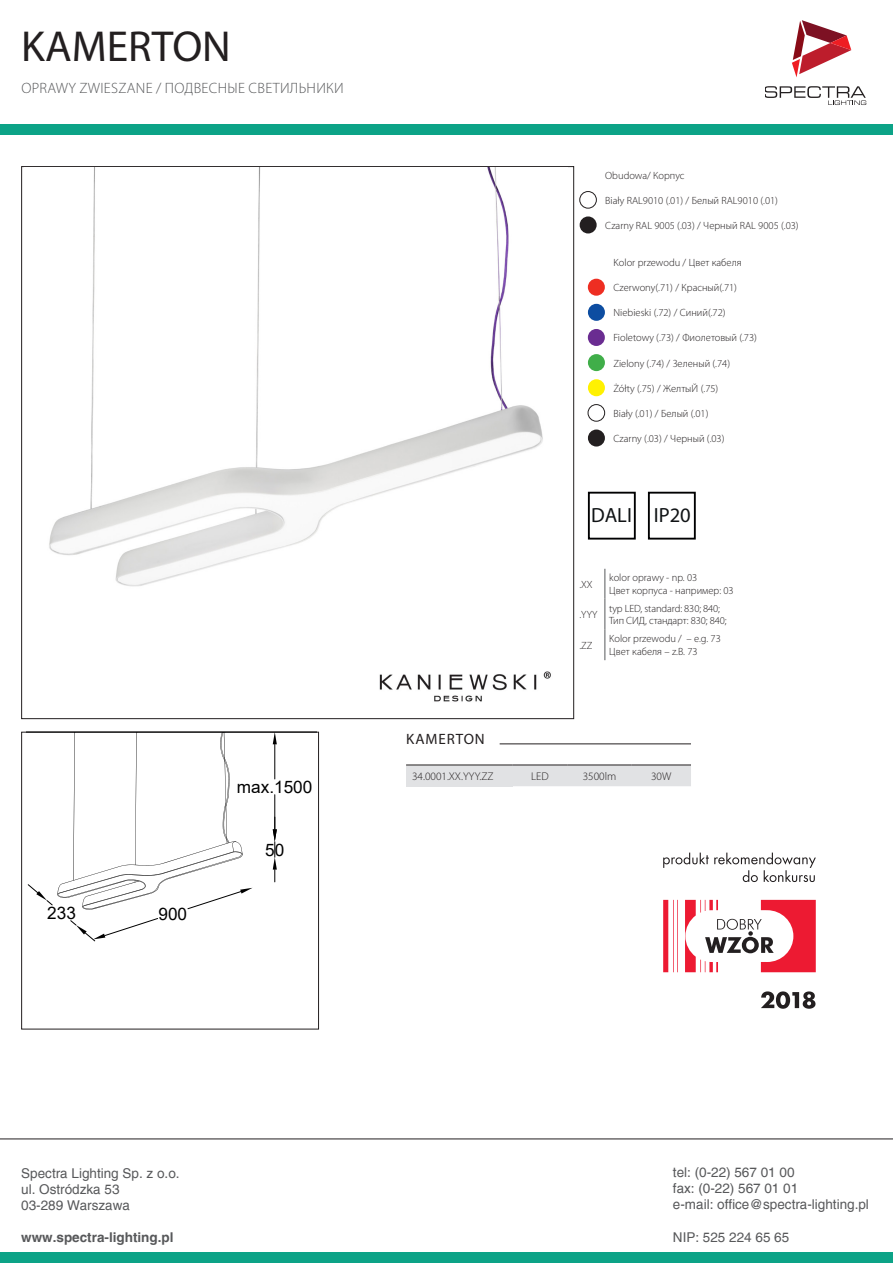
<style>
.page{position:relative;width:893px;height:1263px;background:#fff}
.page>*{position:absolute;margin:0;border:0;box-sizing:border-box;transform-origin:0 0}
.t1{font:43.5px "Myriad Pro";color:#231f20}
.t2{font:20.55px "Myriad Pro";color:#101315}
.t3{font:17.25px "Arial";color:#000}
.t4{font:300 15px "Myriad Pro";letter-spacing:.02em;color:#57585a}
.t5{font:15px "Myriad Pro";letter-spacing:.06em;color:#231f20}
.t6{font:13.5px/16.2px "Helvetica";color:#57585a}
.t7{font:700 13.5px "Helvetica";color:#57585a}
.t8{font:300 11.25px "Myriad Pro";color:#231f20}
.t9{font:300 10.5px/12.6px "Myriad Pro";color:#231f20}
</style>
<div class="page">
<svg style="left:0;top:1138px;width:893px;height:2px;background:#908e8f"></svg>
<svg style="left:792px;top:20px;width:59px;height:57px"></svg>
<svg style="left:765px;top:86px;width:101px;height:19px"></svg>
<div style="left:21px;top:732px;width:298px;height:297px;border:1px solid #231f20"></div>
<div style="left:0;top:125px;width:893px;height:10px;background:#0ca387"></div>
<div style="left:0;top:1252px;width:893px;height:11px;background:#0ca387"></div>
<svg style="left:605px;top:569px;width:1px;height:29px"></svg>
<hr style="left:605px;top:598px;width:1px;height:31px;background:#57585a">
<hr style="left:605px;top:629px;width:1px;height:31px;background:#57585a">
<div style="left:406px;top:765px;width:106px;height:21px;background:#e1e2e4"></div>
<div style="left:512px;top:766px;width:179px;height:20px;background:#e1e2e4"></div>
<hr style="left:406px;top:765px;width:106px;height:1px;background:#231f20">
<hr style="left:512px;top:765px;width:56px;height:1px;background:#231f20">
<hr style="left:568px;top:765px;width:63px;height:1px;background:#231f20">
<hr style="left:631px;top:765px;width:60px;height:1px;background:#231f20">
<hr style="left:500px;top:744px;width:191px;height:1px;background:#231f20">
<div style="left:580px;top:191px;width:17px;height:17px;border:1px solid #231f20;border-radius:50%"></div>
<div style="left:588px;top:404px;width:17px;height:17px;border:1px solid #231f20;border-radius:50%"></div>
<div style="left:588px;top:279px;width:17px;height:17px;background:#ee2e22;border-radius:50%"></div>
<div style="left:580px;top:216px;width:17px;height:17px;background:#231f20;border-radius:50%"></div>
<div style="left:588px;top:429px;width:17px;height:17px;background:#231f20;border-radius:50%"></div>
<div style="left:588px;top:304px;width:17px;height:17px;background:#0d4da1;border-radius:50%"></div>
<div style="left:588px;top:329px;width:17px;height:17px;background:#6a2c91;border-radius:50%"></div>
<div style="left:588px;top:354px;width:17px;height:17px;background:#40ae49;border-radius:50%"></div>
<div style="left:588px;top:379px;width:17px;height:17px;background:#fff101;border-radius:50%"></div>
<svg style="left:28px;top:732px;width:225px;height:209px"></svg>
<hr style="left:275px;top:795px;width:1px;height:34px;background:#000">
<hr style="left:275px;top:744px;width:1px;height:35px;background:#000">
<svg style="left:273px;top:817px;width:4px;height:65px"></svg>
<svg style="left:273px;top:732px;width:4px;height:12px"></svg>
<div style="left:588px;top:492px;width:48px;height:48px;border:2px solid #000001"></div>
<div style="left:648px;top:492px;width:48px;height:48px;border:2px solid #000001"></div>
<img style="left:49px;top:167px;width:494px;height:420px">
<img style="left:379px;top:671px;width:172px;height:31px">
<svg style="left:663px;top:852px;width:153px;height:30px"></svg>
<svg style="left:663px;top:900px;width:153px;height:72px"></svg>
<svg style="left:761px;top:991px;width:54px;height:18px"></svg>
<p class="t1" style="left:21px;top:19px;width:211px">KAMERTON</p>
<h3 class="t4" style="left:21px;top:80px;width:324px">OPRAWY ZWIESZANE / ПОДВЕСНЫЕ СВЕТИЛЬНИКИ</h3>
<p class="t3" style="left:237px;top:775px;width:77px">max.1500</p>
<p class="t3" style="left:47px;top:901px;width:30px">233</p>
<p class="t3" style="left:158px;top:902px;width:30px">900</p>
<p class="t3" style="left:265px;top:838px;width:21px">50</p>
<p class="t9" style="left:605px;top:169px;width:81px">Obudowa/ Корпус</p>
<p class="t9" style="left:605px;top:194px;width:174px">Biały RAL9010 (.01) / Белый RAL9010 (.01)</p>
<p class="t9" style="left:605px;top:219px;width:195px">Czarny RAL 9005 (.03) / Черный RAL 9005 (.03)</p>
<p class="t9" style="left:613px;top:256px;width:130px">Kolor przewodu / Цвет кабеля</p>
<p class="t9" style="left:613px;top:281px;width:125px">Czerwony(.71) / Красный(.71)</p>
<p class="t9" style="left:613px;top:307px;width:114px">Niebieski (.72) / Синий(.72)</p>
<p class="t9" style="left:613px;top:332px;width:145px">Fioletowy (.73) / Фиолетовый (.73)</p>
<p class="t9" style="left:613px;top:357px;width:118px">Zielony (.74) / Зеленый (.74)</p>
<p class="t9" style="left:613px;top:382px;width:106px">Żółty (.75) / ЖелтыЙ (.75)</p>
<p class="t9" style="left:613px;top:407px;width:96px">Biały (.01) / Белый (.01)</p>
<p class="t9" style="left:613px;top:432px;width:112px">Czarny (.03) / Черный (.03)</p>
<p class="t2" style="left:591px;top:503px;width:42px">DALI</p>
<p class="t2" style="left:654px;top:503px;width:38px">IP20</p>
<p class="t9" style="left:579px;top:578px;width:15px">.XX</p>
<p class="t9" style="left:579px;top:608px;width:20px">.YYY</p>
<p class="t9" style="left:609px;top:572px;width:90px">kolor oprawy - np. 03</p>
<p class="t9" style="left:609px;top:584px;width:126px">Цвет корпуса - например: 03</p>
<p class="t9" style="left:609px;top:602px;width:112px">typ LED, standard: 830; 840;</p>
<p class="t9" style="left:609px;top:614px;width:119px">Тип СИД, стандарт: 830; 840;</p>
<p class="t5" style="left:406px;top:730px;width:80px">KAMERTON</p>
<p class="t9" style="left:579px;top:639px;width:15px">.ZZ</p>
<p class="t9" style="left:609px;top:633px;width:113px">Kolor przewodu / – e.g. 73<br>Цвет кабеля – z.B. 73</p>
<p class="t8" style="left:412px;top:770px;width:83px">34.0001.XX.YYY.ZZ</p>
<p class="t8" style="left:531px;top:770px;width:19px">LED</p>
<p class="t8" style="left:583px;top:770px;width:35px">3500lm</p>
<p class="t8" style="left:651px;top:770px;width:22px">30W</p>
<p class="t6" style="left:21px;top:1165px;width:160px">Spectra Lighting Sp. z o.o. ul. Ostródzka 53<br>03-289 Warszawa</p>
<p class="t7" style="left:21px;top:1229px;width:154px">www.spectra-lighting.pl</p>
<p class="t6" style="left:673px;top:1164px;width:198px">tel: (0-22) 567 01 00<br>fax: (0-22) 567 01 01<br>e-mail: office@spectra-lighting.pl</p>
<p class="t6" style="left:673px;top:1229px;width:118px">NIP: 525 224 65 65</p>
</div>
